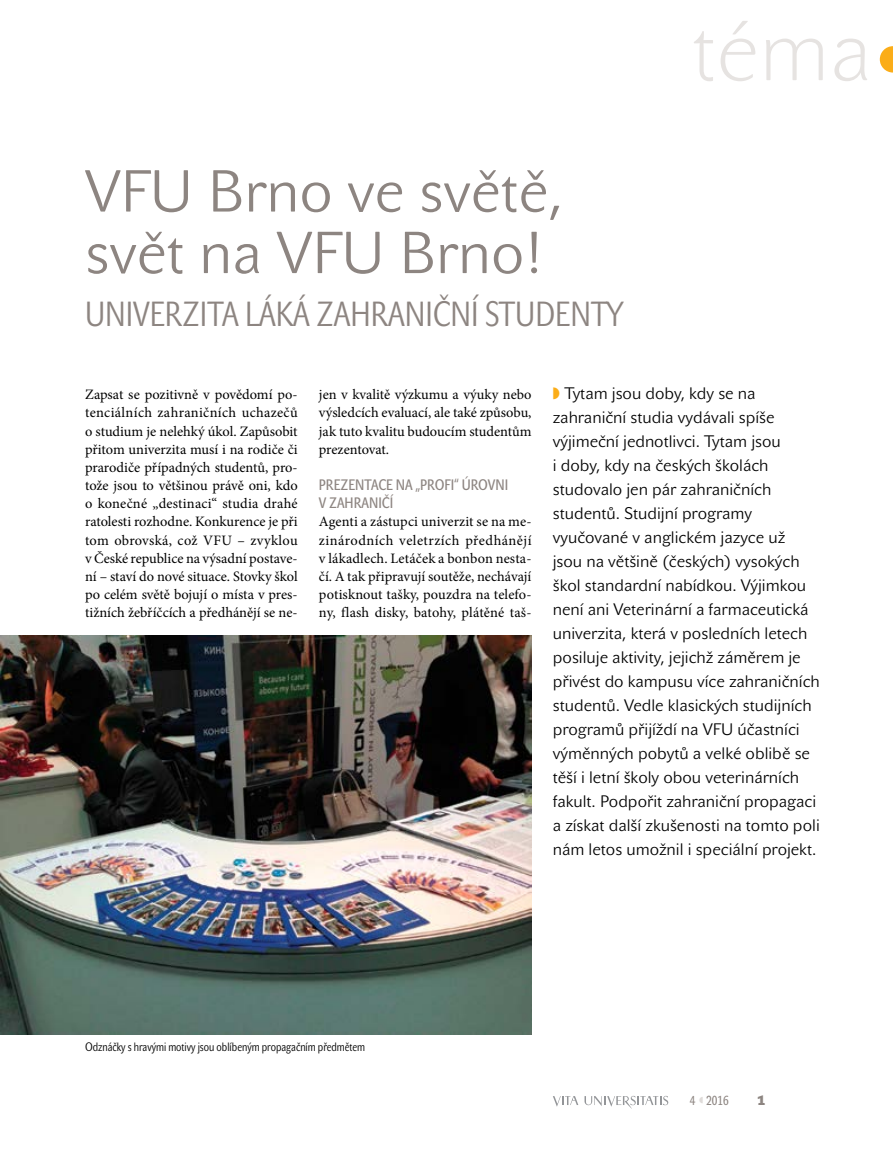
<style>
.page{position:relative;width:893px;height:1149px;background:#fff}
.page>*{position:absolute;margin:0;border:0;box-sizing:border-box;transform-origin:0 0}
.hore{font:84px "John Sans White Pro";color:#e6e3e1}
.nad1{font:58.5px/61.5px "John Sans Lite Pro";color:#8d8581}
.nad2{font:34.5px "John Sans Cond Lite Pro";color:#8d8581}
.perex{font:16.5px/24px "John Sans Lite Pro";color:#000}
.nad3{font:15px/18.1px "John Sans Cond Text Pro";color:#8d8581}
.Normální{font:14.4px/18.1px "Minion Pro";color:#000;text-align:justify}
.t1{font:700 13.5px "John Sans Heavy Pro";color:#8d8581}
.t2{font:12.9px "John Sans Cond Text Pro";color:#8d8581}
.popisek{font:12px "John Sans Cond Lite Pro";color:#000}
</style>
<div class="page">
<svg style="left:553px;top:1096px;width:25px;height:10px"></svg>
<svg style="left:584px;top:1095px;width:84px;height:13px"></svg>
<svg style="left:880px;top:46px;width:13px;height:26px"></svg>
<img style="left:0;top:635px;width:531px;height:399px">
<p class="nad1" style="left:85px;top:161px;width:480px">VFU Brno ve světě, svět na VFU Brno!</p>
<p class="nad2" style="left:85px;top:294px;width:540px">UNIVERZITA LÁKÁ ZAHRANIČNÍ STUDENTY</p>
<p class="hore" style="left:692px;top:3px;width:182px">téma</p>
<p class="Normální" style="left:85px;top:385px;width:214px">Zapsat se pozitivně v povědomí po&shy;tenciálních zahraničních uchazečů o studium je nelehký úkol. Zapůsobit přitom univerzita musí i na rodiče či prarodiče případných studentů, pro&shy;tože jsou to většinou právě oni, kdo o konečné „destinaci“ studia drahé ratolesti rozhodne. Konkurence je při tom obrovská, což VFU – zvyklou v České republice na výsadní postave&shy;ní – staví do nové situace. Stovky škol po celém světě bojují o místa v pres&shy;tižních žebříčcích a předhánějí se ne-</p>
<p class="Normální" style="left:319px;top:385px;width:214px">jen v kvalitě výzkumu a výuky nebo výsledcích evaluací, ale také způsobu, jak tuto kvalitu budoucím studentům prezentovat.</p>
<p class="nad3" style="left:319px;top:475px;width:191px">PREZENTACE NA „PROFI“ ÚROVNI<br>V ZAHRANIČÍ</p>
<p class="Normální" style="left:319px;top:512px;width:214px">Agenti a zástupci univerzit se na me&shy;zinárodních veletrzích předhánějí v lákadlech. Letáček a bonbon nesta&shy;čí. A tak připravují soutěže, nechávají potisknout tašky, pouzdra na telefo&shy;ny, flash disky, batohy, plátěné taš-</p>
<p class="perex" style="left:553px;top:381px;width:268px;text-indent:12px">Tytam jsou doby, kdy se na zahraniční studia vydávali spíše výjimeční jednotlivci. Tytam jsou<br>i doby, kdy na českých školách studovalo jen pár zahraničních studentů. Studijní programy vyučované v anglickém jazyce už<br>jsou na většině (českých) vysokých škol standardní nabídkou. Výjimkou není ani Veterinární a farmaceutická univerzita, která v posledních letech posiluje aktivity, jejichž záměrem je přivést do kampusu více zahraničních studentů. Vedle klasických studijních programů přijíždí na VFU účastníci výměnných pobytů a velké oblibě se těší i letní školy obou veterinárních fakult. Podpořit zahraniční propagaci a získat další zkušenosti na tomto poli nám letos umožnil i speciální projekt.</p>
<p class="popisek" style="left:85px;top:1039px;width:282px">Odznáčky s hravými motivy jsou oblíbeným propagačním předmětem</p>
<p class="t2" style="left:690px;top:1092px;width:7px">4</p>
<p class="t1" style="left:757px;top:1092px;width:10px">1</p>
<p class="t2" style="left:706px;top:1092px;width:24px">2016</p>
</div>
